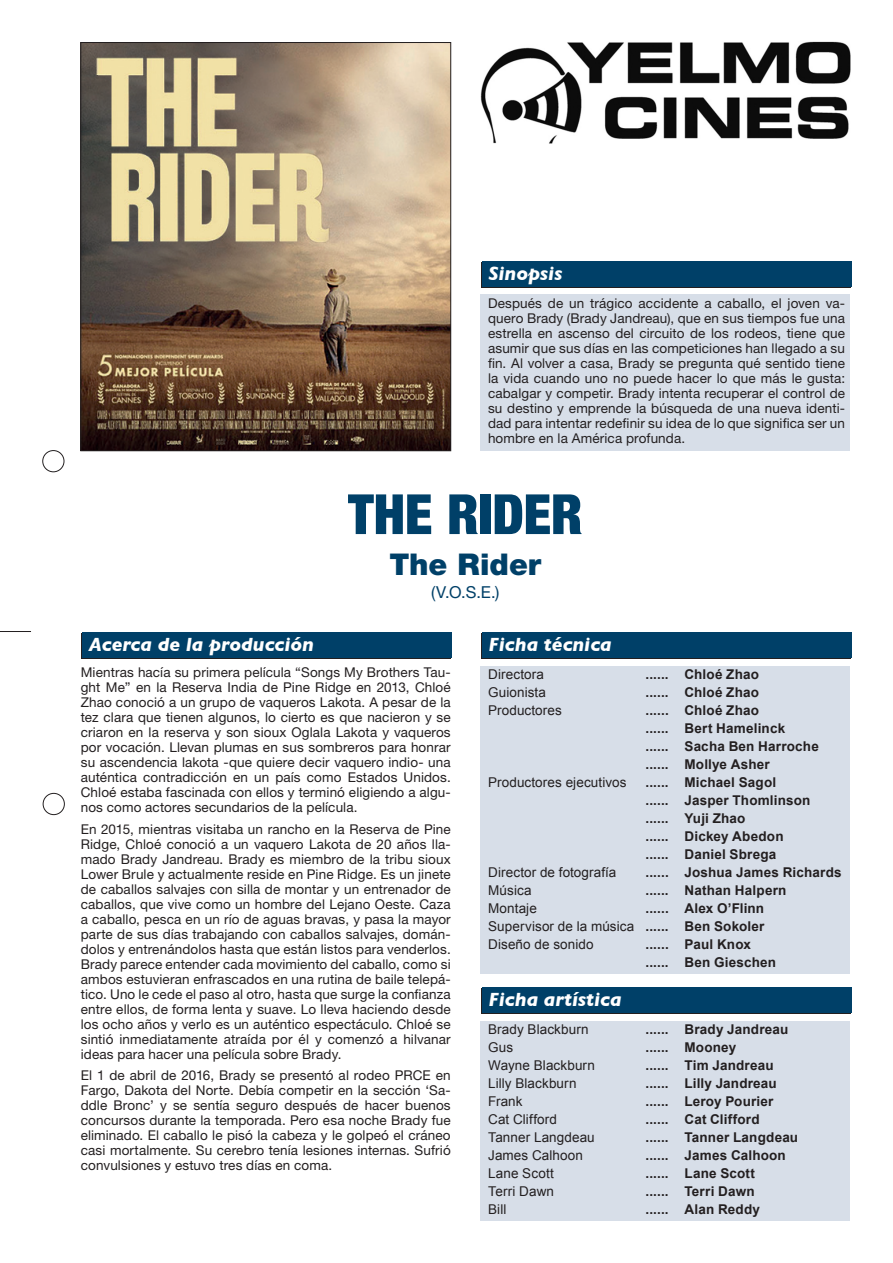
<style>
.page{position:relative;width:893px;height:1263px;background:#fff}
.page>*{position:absolute;margin:0;border:0;box-sizing:border-box;transform-origin:0 0}
.t1{font:900 condensed 55.5px "Helvetica Neue";letter-spacing:-.01em;color:#004068}
.t2{font:900 30px "Helvetica Neue";color:#004068}
.t3{font:italic 700 19.5px "Gill Sans";color:#fff}
.t4{font:16.5px "Helvetica Neue";color:#004068}
.t5{font:13.5px/15px "Helvetica Neue";letter-spacing:.01em;color:#231f20;text-align:justify}
.t6{font:700 13.5px "Arial";letter-spacing:.01em;color:#231f20}
.t7{font:13.5px "Arial";letter-spacing:.01em;color:#231f20}
.s1{font-weight:700}
</style>
<div class="page">
<img style="left:82px;top:44px;width:367px;height:405px">
<div style="left:80px;top:42px;width:371px;height:409px;border:1px solid #231f20"></div>
<div style="left:480px;top:262px;width:370px;height:26px;background:#231f20"></div>
<div style="left:81px;top:634px;width:370px;height:25px;background:#231f20"></div>
<div style="left:482px;top:261px;width:369px;height:26px;background:#004068"></div>
<div style="left:82px;top:632px;width:370px;height:26px;background:#004068"></div>
<div style="left:480px;top:295px;width:370px;height:156px;background:#d7dee8"></div>
<hr style="left:0;top:631px;width:31px;height:1px;background:#231f20">
<div style="left:43px;top:450px;width:21px;height:22px;border:1px solid #231f20;border-radius:50%"></div>
<div style="left:43px;top:793px;width:22px;height:22px;border:1px solid #231f20;border-radius:50%"></div>
<img style="left:480px;top:41px;width:370px;height:102px">
<div style="left:481px;top:634px;width:369px;height:25px;background:#231f20"></div>
<div style="left:481px;top:988px;width:369px;height:26px;background:#231f20"></div>
<div style="left:482px;top:632px;width:369px;height:26px;background:#004068"></div>
<div style="left:482px;top:987px;width:369px;height:26px;background:#004068"></div>
<div style="left:480px;top:666px;width:370px;height:308px;background:#d7dee8"></div>
<div style="left:480px;top:1021px;width:370px;height:199px;background:#d7dee8"></div>
<p class="t3" style="left:489px;top:262px;width:75px">Sinopsis</p>
<p class="t5" style="left:488px;top:296px;width:359px">Después de un trágico accidente a caballo, el joven va&shy;quero Brady (Brady Jandreau), que en sus tiempos fue una estrella en ascenso del circuito de los rodeos, tiene que asumir que sus días en las competiciones han llegado a su fin. Al volver a casa, Brady se pregunta qué sentido tiene la vida cuando uno no puede hacer lo que más le gusta: cabalgar y competir. Brady intenta recuperar el control de su destino y emprende la búsqueda de una nueva identi&shy;dad para intentar redefinir su idea de lo que significa ser un hombre en la América profunda.</p>
<p class="t1" style="left:348px;top:469px;width:236px">THE RIDER</p>
<p class="t3" style="left:89px;top:633px;width:227px">Acerca de la producción</p>
<p class="t2" style="left:389px;top:546px;width:153px">The Rider</p>
<p class="t4" style="left:431px;top:582px;width:70px">(V.O.S.E.)</p>
<p class="t3" style="left:489px;top:633px;width:125px">Ficha técnica</p>
<p class="t5" style="left:81px;top:665px;width:371px">Mientras hacía su primera película “Songs My Brothers Tau&shy;ght Me” en la Reserva India de Pine Ridge en 2013, Chloé Zhao conoció a un grupo de vaqueros Lakota. A pesar de la tez clara que tienen algunos, lo cierto es que nacieron y se criaron en la reserva y son sioux Oglala Lakota y vaqueros por vocación. Llevan plumas en sus sombreros para honrar su ascendencia lakota -que quiere decir vaquero indio- una auténtica contradicción en un país como Estados Unidos.<br>Chloé estaba fascinada con ellos y terminó eligiendo a algu&shy;nos como actores secundarios de la película.</p>
<p class="t5" style="left:81px;top:821px;width:371px">En 2015, mientras visitaba un rancho en la Reserva de Pine Ridge, Chloé conoció a un vaquero Lakota de 20 años lla&shy;mado Brady Jandreau. Brady es miembro de la tribu sioux Lower Brule y actualmente reside en Pine Ridge. Es un jinete de caballos salvajes con silla de montar y un entrenador de caballos, que vive como un hombre del Lejano Oeste. Caza a caballo, pesca en un río de aguas bravas, y pasa la mayor parte de sus días trabajando con caballos salvajes, domán&shy;dolos y entrenándolos hasta que están listos para venderlos.<br>Brady parece entender cada movimiento del caballo, como si ambos estuvieran enfrascados en una rutina de baile telepá&shy;tico. Uno le cede el paso al otro, hasta que surge la confianza entre ellos, de forma lenta y suave. Lo lleva haciendo desde los ocho años y verlo es un auténtico espectáculo. Chloé se sintió inmediatamente atraída por él y comenzó a hilvanar ideas para hacer una película sobre Brady.</p>
<p class="t5" style="left:81px;top:1067px;width:371px">El 1 de abril de 2016, Brady se presentó al rodeo PRCE en Fargo, Dakota del Norte. Debía competir en la sección ‘Sa&shy;ddle Bronc’ y se sentía seguro después de hacer buenos concursos durante la temporada. Pero esa noche Brady fue eliminado. El caballo le pisó la cabeza y le golpeó el cráneo casi mortalmente. Su cerebro tenía lesiones internas. Sufrió convulsiones y estuvo tres días en coma.</p>
<p class="t7" style="left:488px;top:667px;width:57px">Directora</p>
<p class="t6" style="left:645px;top:667px;width:115px">...... Chloé Zhao</p>
<p class="t7" style="left:488px;top:685px;width:59px">Guionista</p>
<p class="t6" style="left:645px;top:685px;width:115px">...... Chloé Zhao</p>
<p class="t7" style="left:488px;top:703px;width:75px">Productores</p>
<p class="t6" style="left:645px;top:703px;width:115px">...... Chloé Zhao</p>
<p class="t6" style="left:645px;top:721px;width:141px">...... Bert Hamelinck</p>
<p class="t6" style="left:645px;top:739px;width:175px">...... Sacha Ben Harroche</p>
<p class="t6" style="left:645px;top:757px;width:126px">...... Mollye Asher</p>
<p class="t7" style="left:488px;top:775px;width:140px">Productores ejecutivos</p>
<p class="t6" style="left:645px;top:775px;width:132px">...... Michael Sagol</p>
<p class="t6" style="left:645px;top:793px;width:166px">...... Jasper Thomlinson</p>
<p class="t6" style="left:645px;top:811px;width:101px">...... Yuji Zhao</p>
<p class="t6" style="left:645px;top:829px;width:140px">...... Dickey Abedon</p>
<p class="t6" style="left:645px;top:847px;width:132px">...... Daniel Sbrega</p>
<p class="t7" style="left:488px;top:865px;width:130px">Director de fotografía</p>
<p class="t6" style="left:645px;top:865px;width:198px">...... Joshua James Richards</p>
<p class="t7" style="left:488px;top:883px;width:45px">Música</p>
<p class="t6" style="left:645px;top:883px;width:142px">...... Nathan Halpern</p>
<p class="t7" style="left:488px;top:901px;width:50px">Montaje</p>
<p class="t6" style="left:645px;top:901px;width:120px">...... Alex O’Flinn</p>
<p class="t7" style="left:488px;top:919px;width:278px">Supervisor de la música <span class="s1">...... Ben Sokoler</span></p>
<p class="t7" style="left:488px;top:937px;width:107px">Diseño de sonido</p>
<p class="t6" style="left:645px;top:937px;width:107px">...... Paul Knox</p>
<p class="t6" style="left:645px;top:955px;width:132px">...... Ben Gieschen</p>
<p class="t3" style="left:489px;top:988px;width:135px">Ficha artística</p>
<p class="t7" style="left:488px;top:1022px;width:102px">Brady Blackburn</p>
<p class="t6" style="left:645px;top:1022px;width:144px">...... Brady Jandreau</p>
<p class="t7" style="left:488px;top:1040px;width:27px">Gus</p>
<p class="t6" style="left:645px;top:1040px;width:92px">...... Mooney</p>
<p class="t7" style="left:488px;top:1058px;width:108px">Wayne Blackburn</p>
<p class="t6" style="left:645px;top:1058px;width:130px">...... Tim Jandreau</p>
<p class="t7" style="left:488px;top:1076px;width:90px">Lilly Blackburn</p>
<p class="t6" style="left:645px;top:1076px;width:133px">...... Lilly Jandreau</p>
<p class="t7" style="left:488px;top:1094px;width:36px">Frank</p>
<p class="t6" style="left:645px;top:1094px;width:130px">...... Leroy Pourier</p>
<p class="t7" style="left:488px;top:1112px;width:70px">Cat Clifford</p>
<p class="t6" style="left:645px;top:1112px;width:116px">...... Cat Clifford</p>
<p class="t7" style="left:488px;top:1130px;width:108px">Tanner Langdeau</p>
<p class="t6" style="left:645px;top:1130px;width:154px">...... Tanner Langdeau</p>
<p class="t7" style="left:488px;top:1148px;width:96px">James Calhoon</p>
<p class="t6" style="left:645px;top:1148px;width:142px">...... James Calhoon</p>
<p class="t7" style="left:488px;top:1166px;width:67px">Lane Scott</p>
<p class="t6" style="left:645px;top:1166px;width:111px">...... Lane Scott</p>
<p class="t7" style="left:488px;top:1184px;width:67px">Terri Dawn</p>
<p class="t6" style="left:645px;top:1184px;width:111px">...... Terri Dawn</p>
<p class="t7" style="left:488px;top:1202px;width:20px">Bill</p>
<p class="t6" style="left:645px;top:1202px;width:116px">...... Alan Reddy</p>
</div>
